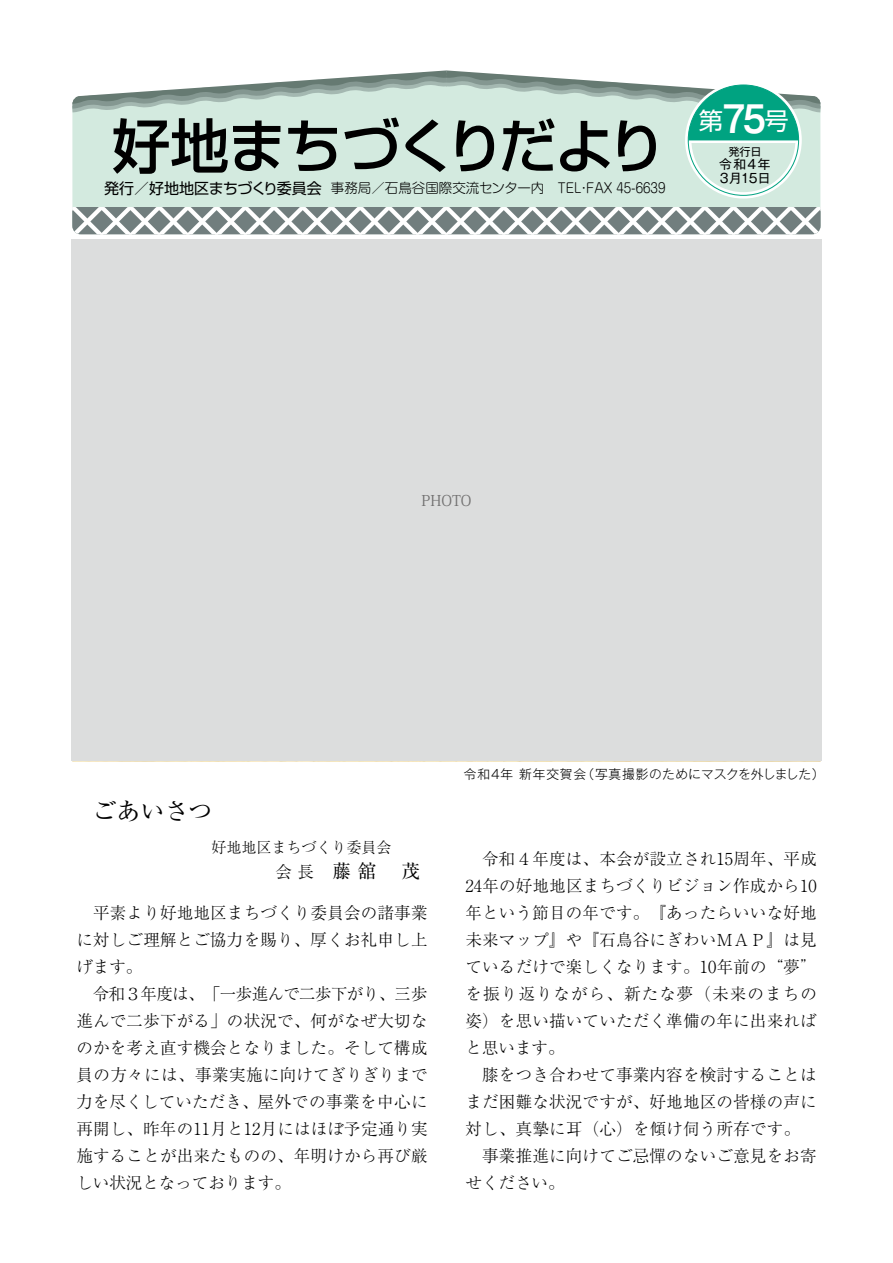
<style>
.page{position:relative;width:893px;height:1263px;background:#fff}
.page>*{position:absolute;margin:0;border:0;box-sizing:border-box;transform-origin:0 0}
.t1{font:500 59.1px "Shin Go Pro";letter-spacing:-.045em;color:#000}
.t2{font:700 36.45px "Gothic MB101 Pro De";color:#fff;scale:.85 1}
.t3{font:24.3px "Shin Go Pro";color:#fff}
.t4{font:24px "Ryumin Pro";color:#000}
.t5{font:18.75px "Ryumin Pro";color:#000}
.t6{font:300 16.5px/27px "Ryumin Pro";letter-spacing:.015em;color:#000;text-align:justify}
.t7{font:15px "Shin Go Pro";letter-spacing:-.015em;color:#000}
.t8{font:300 15px "Ryumin Pro";color:#000}
.t9{font:14.85px "Koz Min Pr 6 N";color:#727171}
.t10{font:300 13.5px "Shin M Go Pro";color:#000}
.t11{font:300 13.5px "Shin M Go Pro";color:#000;scale:.9 1}
.t12{font:300 12.75px "Gothic MB101 Pro";letter-spacing:.005em;color:#000}
.t13{font:300 12.75px "Gothic MB101 Pro";letter-spacing:.03em;color:#000}
.t14{font:12.75px/13.5px "Gothic MB101 Pro";letter-spacing:.05em;color:#000}
.t15{font:11.25px "Gothic MB101 Pro";color:#000}
</style>
<div class="page">
<div style="left:72px;top:143px;width:749px;height:64px;background:#d3eadf"></div>
<svg style="left:72px;top:207px;width:749px;height:27px"></svg>
<div style="left:685px;top:82px;width:117px;height:117px;border:6px solid #fff;border-radius:50%"></div>
<svg style="left:72px;top:70px;width:749px;height:73px"></svg>
<div style="left:71px;top:239px;width:751px;height:522px;background:#dcdddd"></div>
<h1 class="t1" style="left:112px;top:97px;width:556px">好地まちづくりだより</h1>
<p class="t10" style="left:331px;top:177px;width:336px">事務局／石鳥谷国際交流センター内　TEL FAX 45-6639</p>
<p class="t7" style="left:104px;top:176px;width:219px">発行／好地地区まちづくり委員会</p>
<p class="t11" style="left:578px;top:177px;width:15px">・</p>
<h2 class="t2" style="left:723px;top:89px;width:53px">75</h2>
<h3 class="t3" style="left:699px;top:101px;width:26px">第</h3>
<h3 class="t3" style="left:764px;top:101px;width:26px">号</h3>
<p class="t15" style="left:728px;top:142px;width:35px">発行日</p>
<p class="t14" style="left:719px;top:156px;width:53px">令和4年<br>3月15日</p>
<p class="t9" style="left:421px;top:492px;width:52px">PHOTO</p>
<h3 class="t4" style="left:92px;top:792px;width:121px">ごあいさつ</h3>
<p class="t8" style="left:211px;top:835px;width:181px">好地地区まちづくり委員会</p>
<p class="t5" style="left:314px;top:856px;width:108px">　藤舘　茂</p>
<p class="t6" style="left:275px;top:857px;width:40px">会長</p>
<p class="t6" style="left:76px;top:898px;width:353px">　平素より好地地区まちづくり委員会の諸事業に対しご理解とご協力を賜り、厚くお礼申し上げます。</p>
<p class="t6" style="left:76px;top:979px;width:353px;text-indent:17px">令和３年度は、「一歩進んで二歩下がり、三歩進んで二歩下がる」の状況で、何がなぜ大切なのかを考え直す機会となりました。そして構成員の方々には、事業実施に向けてぎりぎりまで力を尽くしていただき、屋外での事業を中心に再開し、昨年の11月と12月にはほぼ予定通り実施することが出来たものの、年明けから再び厳しい状況となっております。</p>
<p class="t12" style="left:581px;top:763px;width:245px">（写真撮影のためにマスクを外しました(</p>
<p class="t13" style="left:519px;top:763px;width:69px">新年交賀会</p>
<p class="t13" style="left:464px;top:763px;width:51px">令和4年</p>
<p class="t6" style="left:465px;top:844px;width:353px;text-align:left">　令和４年度は、本会が設立され15周年、平成<br>24年の好地地区まちづくりビジョン作成から10年という節目の年です。『あったらいいな好地未来マップ』や『石鳥谷にぎわいＭＡＰ』は見ているだけで楽しくなります。10年前の“夢“を振り返りながら、新たな夢（未来のまちの姿）を思い描いていただく準備の年に出来ればと思います。<br>　膝をつき合わせて事業内容を検討することはまだ困難な状況ですが、好地地区の皆様の声に対し、真摯に耳（心）を傾け伺う所存です。　事業推進に向けてご忌憚のないご意見をお寄せください。</p>
</div>
